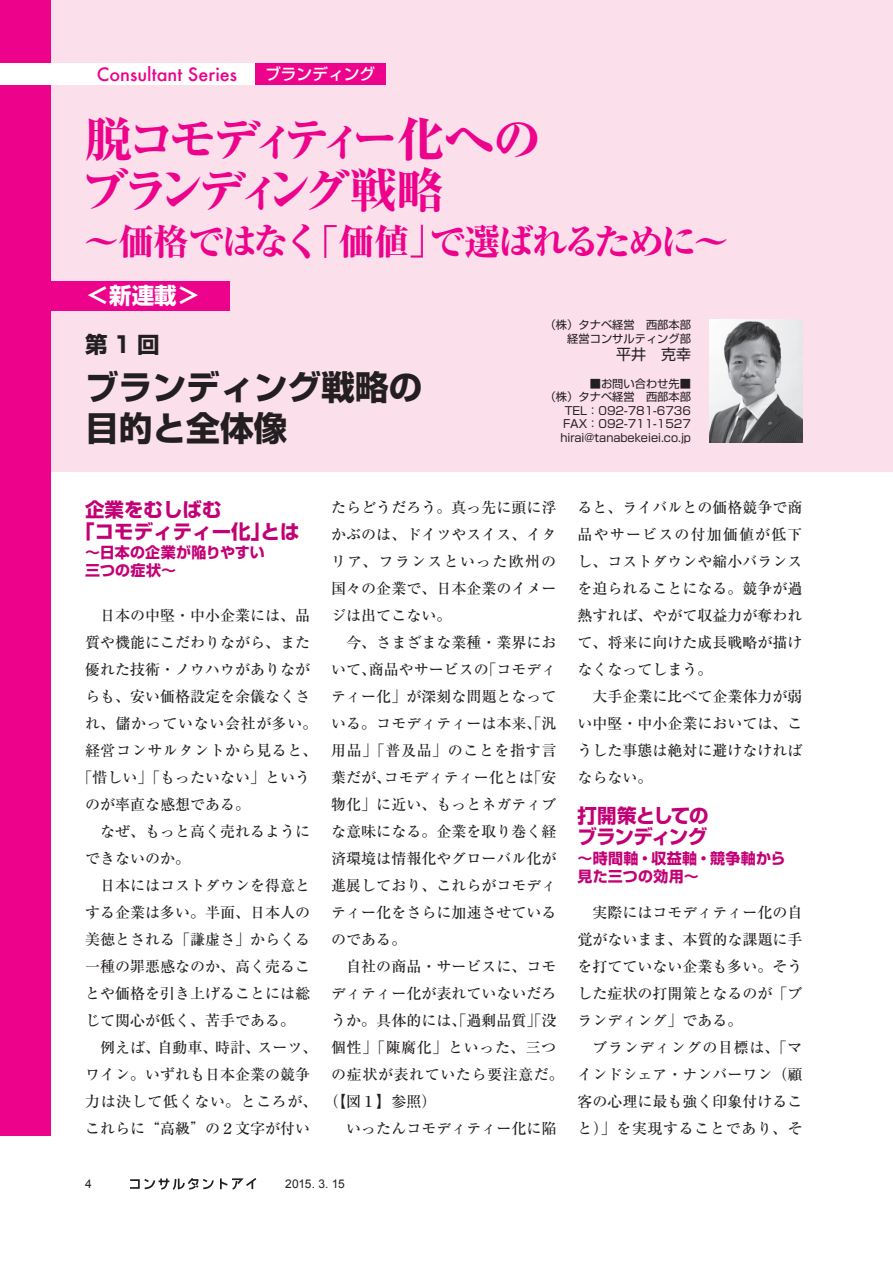
<style>
.page{position:relative;width:893px;height:1263px;background:#fff}
.page>*{position:absolute;margin:0;border:0;box-sizing:border-box;transform-origin:0 0}
.t1{font:800 48px/51px "Ryumin Pro";letter-spacing:-.145em;color:#ed028c}
.t2{font:800 36px "Ryumin Pro";letter-spacing:-.075em;color:#ed028c}
.t3{font:700 33.75px/40.5px "Shin Go Pro";color:#231f20}
.t4{font:700 22.5px "Shin Go Pro";color:#fff}
.t5{font:700 22.5px "Shin Go Pro";color:#231f20}
.t6{font:700 19.5px/22.5px "Shin Go Pro";color:#c30175}
.t7{font:700 19.5px/21px "Shin Go Pro";letter-spacing:-.045em;color:#c30175}
.t8{font:500 18px "Futura";color:#ed028c}
.t9{font:500 15.75px "Shin Go Pro";color:#fff}
.t10{font:500 15px/27px "Ryumin Pro";color:#231f20;text-align:justify}
.t11{font:500 15px "Ryumin Pro";letter-spacing:.04em;color:#231f20}
.t12{font:700 15px/18px "Shin Go Pro";letter-spacing:.015em;color:#c30175}
.t13{font:15px "Shin Go Pro";color:#231f20}
.t14{font:12px "Arial";letter-spacing:-.02em;color:#231f20}
.t15{font:11.25px/13.5px "Shin Go Pro";color:#231f20;text-align:right}
</style>
<div class="page">
<div style="left:0;top:0;width:893px;height:472px;background:#fbdfeb"></div>
<div style="left:0;top:0;width:51px;height:1135px;background:#ed028c"></div>
<div style="left:255px;top:64px;width:130px;height:21px;background:#ed028c"></div>
<div style="left:0;top:64px;width:255px;height:21px;background:#fff"></div>
<img style="left:709px;top:319px;width:94px;height:123px">
<div style="left:0;top:281px;width:230px;height:30px;background:#ed028c"></div>
<svg style="left:130px;top:1178px;width:126px;height:12px"></svg>
<p class="t8" style="left:97px;top:62px;width:142px">Consultant Series</p>
<p class="t9" style="left:265px;top:61px;width:112px">ブランディング</p>
<h1 class="t1" style="left:81px;top:110px;width:463px">脱コモディティー化へのブランディング戦略</h1>
<h2 class="t2" style="left:84px;top:213px;width:647px">～価格ではなく「価値」で選ばれるために～</h2>
<h3 class="t4" style="left:87px;top:278px;width:114px">＜新連載＞</h3>
<h3 class="t5" style="left:85px;top:326px;width:76px">第1回</h3>
<h3 class="t3" style="left:85px;top:363px;width:339px">ブランディング戦略の目的と全体像</h3>
<p class="t15" style="left:545px;top:317px;width:148px">（株）タナベ経営　西部本部経営コンサルティング部</p>
<p class="t13" style="left:616px;top:342px;width:76px">平井　克幸</p>
<p class="t15" style="left:545px;top:375px;width:148px">■お問い合わせ先■<br>（株）タナベ経営　西部本部<br>TEL：092-781-6736<br>FAX：092-711-1527 hirai@tanabekeiei.co.jp</p>
<h3 class="t6" style="left:75px;top:496px;width:226px;text-indent:10px">企業をむしばむ<br>「コモディティー化」とは</h3>
<p class="t12" style="left:85px;top:541px;width:181px">～日本の企業が陥りやすい三つの症状～</p>
<p class="t10" style="left:100px;top:600px;width:211px">日本の中堅・中小企業には、品</p>
<p class="t10" style="left:85px;top:627px;width:226px">質や機能にこだわりながら、また</p>
<p class="t10" style="left:85px;top:654px;width:226px">優れた技術・ノウハウがありなが</p>
<p class="t10" style="left:85px;top:681px;width:226px">らも、安い価格設定を余儀なくさ</p>
<p class="t11" style="left:85px;top:711px;width:234px">れ、儲かっていない会社が多い。</p>
<p class="t11" style="left:85px;top:738px;width:234px">経営コンサルタントから見ると、</p>
<p class="t10" style="left:78px;top:762px;width:234px">「惜しい」「もったいない」という</p>
<p class="t10" style="left:85px;top:789px;width:166px">のが率直な感想である。</p>
<p class="t10" style="left:100px;top:816px;width:211px">なぜ、もっと高く売れるように</p>
<p class="t10" style="left:85px;top:843px;width:106px">できないのか。</p>
<p class="t10" style="left:100px;top:870px;width:211px">日本にはコストダウンを得意と</p>
<p class="t10" style="left:85px;top:897px;width:226px">する企業は多い。半面、日本人の</p>
<p class="t10" style="left:85px;top:924px;width:226px">美徳とされる「謙虚さ」からくる</p>
<p class="t10" style="left:85px;top:951px;width:226px">一種の罪悪感なのか、高く売るこ</p>
<p class="t10" style="left:85px;top:978px;width:226px">とや価格を引き上げることには総</p>
<p class="t10" style="left:85px;top:1005px;width:211px">じて関心が低く、苦手である。</p>
<p class="t10" style="left:100px;top:1032px;width:219px">例えば、自動車、時計、スーツ、</p>
<p class="t10" style="left:85px;top:1059px;width:226px">ワイン。いずれも日本企業の競争</p>
<p class="t11" style="left:85px;top:1089px;width:353px">力は決して低くない。ところが、（【図１】参照）</p>
<p class="t10" style="left:85px;top:1113px;width:226px">これらに“高級”の２文字が付い</p>
<p class="t10" style="left:331px;top:492px;width:226px">たらどうだろう。真っ先に頭に浮かぶのは、ドイツやスイス、イタリア、フランスといった欧州の国々の企業で、日本企業のイメージは出てこない。</p>
<p class="t10" style="left:331px;top:627px;width:226px;text-indent:15px">今、さまざまな業種・業界において、商品やサービスの「コモディティー化」が深刻な問題となっている。コモディティーは本来、「汎用品」「普及品」のことを指す言葉だが、コモディティー化とは「安物化」に近い、もっとネガティブな意味になる。企業を取り巻く経済環境は情報化やグローバル化が進展しており、これらがコモディティー化をさらに加速させているのである。</p>
<p class="t10" style="left:331px;top:951px;width:234px;text-align:center">自社の商品・サービスに、コモ<br>ディティー化が表れていないだろうか。具体的には、「過剰品質」「没個性」「陳腐化」といった、三つの症状が表れていたら要注意だ。</p>
<p class="t10" style="left:346px;top:1113px;width:211px">いったんコモディティー化に陥</p>
<p class="t14" style="left:85px;top:1176px;width:8px">4</p>
<p class="t14" style="left:285px;top:1176px;width:61px">2015. 3. 15</p>
<p class="t10" style="left:578px;top:492px;width:227px">ると、ライバルとの価格競争で商品やサービスの付加価値が低下し、コストダウンや縮小バランスを迫られることになる。競争が過熱すれば、やがて収益力が奪われて、将来に向けた成長戦略が描けなくなってしまう。</p>
<p class="t10" style="left:578px;top:681px;width:226px;text-indent:15px">大手企業に比べて企業体力が弱い中堅・中小企業においては、こうした事態は絶対に避けなければならない。</p>
<h3 class="t7" style="left:578px;top:802px;width:133px">打開策としてのブランディング</h3>
<p class="t12" style="left:578px;top:847px;width:209px">～時間軸・収益軸・競争軸から見た三つの効用～</p>
<p class="t10" style="left:578px;top:897px;width:226px;text-indent:15px">実際にはコモディティー化の自覚がないまま、本質的な課題に手を打てていない企業も多い。そうした症状の打開策となるのが「ブランディング」である。</p>
<p class="t10" style="left:578px;top:1032px;width:227px;text-indent:15px">ブランディングの目標は、「マインドシェア・ナンバーワン（顧客の心理に最も強く印象付けること）」を実現することであり、そ</p>
</div>
